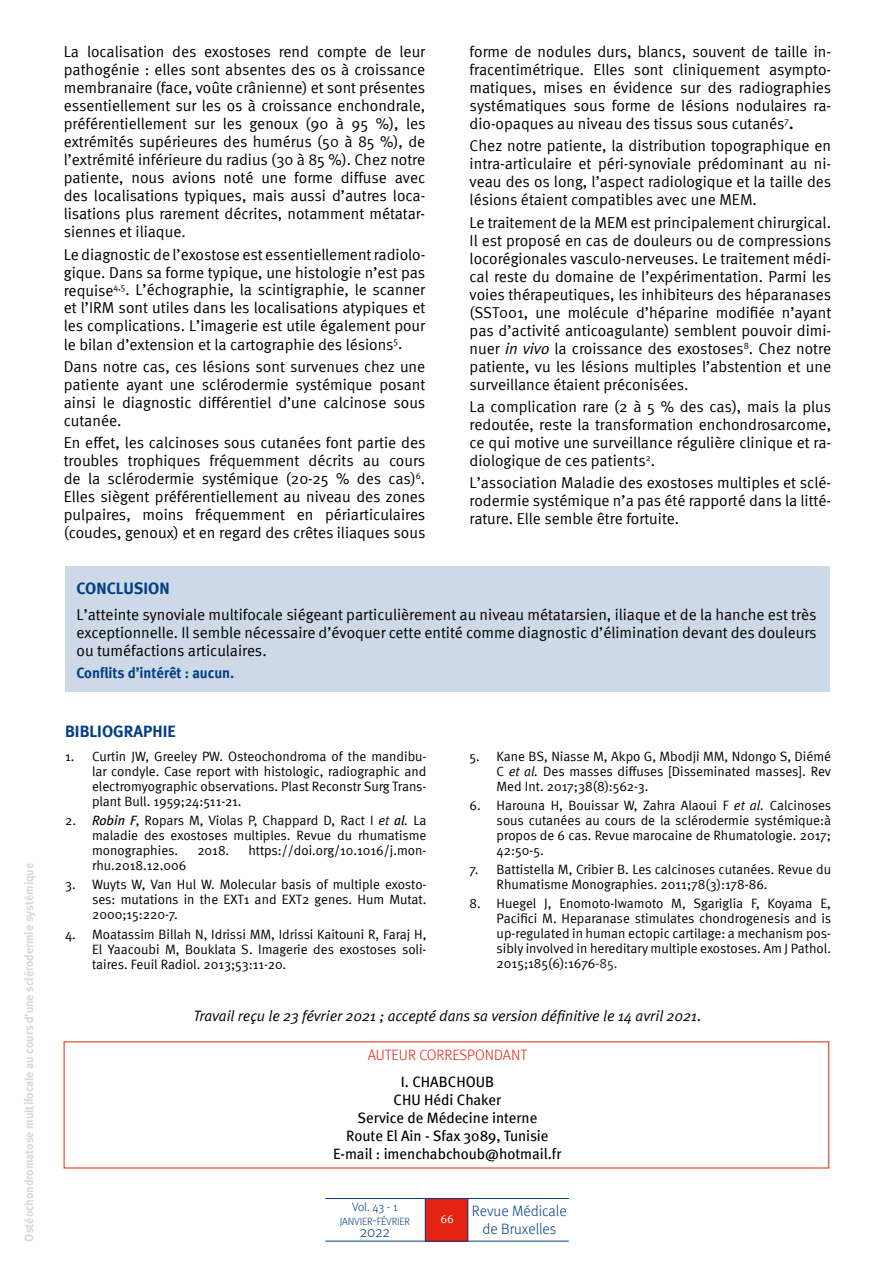
<style>
.page{position:relative;width:893px;height:1263px;background:#fff}
.page>*{position:absolute;margin:0;border:0;box-sizing:border-box;transform-origin:0 0}
.t1{font:700 16.5px "Meta";color:#033f85}
.t2{font:15.75px/18px "Meta Normal";color:#000;text-align:justify}
.t3{font:15px/18px "Meta";color:#000;text-align:center}
.t4{font:italic 15px "Meta Normal";color:#000}
.t5{font:300 15px/18px "Meta";color:#033f85;text-align:center}
.t6{font:700 15px "Meta";color:#033f85}
.t7{font:300 15px "Meta";color:#e42313}
.t8{font:300 15px "Meta";color:#033f85}
.t9{font:13.5px/15px "Meta Normal";color:#000;text-align:justify}
.t10{font:700 12px "Meta";color:#d8d8d8}
.t11{font:300 12px "Meta";color:#033f85}
.t12{font:12px "Meta Normal";color:#fff}
.t13{font:300 10.5px "Meta";letter-spacing:-.015em;color:#033f85}
.s1{color:#231f20}
.s2{font-family:"Meta";font-weight:700}
.s3{font-style:italic}
.s4{font-family:"Meta";font-style:italic}
.s5{color:#212121}
.s6{font-style:inherit}
.s7{font-size:15px}
</style>
<div class="page">
<div style="left:426px;top:1198px;width:42px;height:43px;background:#e42313"></div>
<hr style="left:325px;top:1241px;width:244px;height:1px;background:#033f85">
<hr style="left:467px;top:1198px;width:1px;height:43px;background:#033f85">
<hr style="left:425px;top:1198px;width:1px;height:43px;background:#033f85">
<hr style="left:325px;top:1198px;width:244px;height:1px;background:#033f85">
<div style="left:65px;top:567px;width:764px;height:125px;background:#cdd9e7"></div>
<p class="t10" style="left:22px;top:1241px;width:380px;rotate:-90deg">Ostéochondromatose multifocale au cours d’une sclérodermie systémique</p>
<p class="t2" style="left:64px;top:43px;width:363px">La localisation des exostoses rend compte de leur pathogénie : elles sont absentes des os à croissance membranaire (face, voûte crânienne) et sont présentes essentiellement sur les os à croissance enchondrale, préférentiellement sur les genoux (90 à 95 %), les extrémités supérieures des humérus (50 à 85 %), de l’extrémité inférieure du radius (30 à 85 %). Chez notre patiente, nous avions noté une forme diffuse avec des localisations typiques, mais aussi d’autres loca&shy;lisations plus rarement décrites, notamment métatar&shy;siennes et iliaque<span class="s1">.</span></p>
<p class="t2" style="left:64px;top:245px;width:363px">Le diagnostic de l’exostose est essentiellement radiolo&shy;gique. Dans sa forme typique, une histologie n’est pas requise<sup>4,5</sup>. L’échographie, la scintigraphie, le scanner et l’IRM sont utiles dans les localisations atypiques et les complications. L’imagerie est utile également pour le bilan d’extension et la cartographie des lésions<sup>5</sup>.</p>
<p class="t2" style="left:64px;top:357px;width:363px">Dans notre cas, ces lésions sont survenues chez une patiente ayant une sclérodermie systémique posant ainsi le diagnostic différentiel d’une calcinose sous cutanée.</p>
<p class="t2" style="left:64px;top:433px;width:363px">En effet, les calcinoses sous cutanées font partie des troubles trophiques fréquemment décrits au cours de la sclérodermie systémique (20-25 % des cas)<sup>6</sup>.<br>Elles siègent préférentiellement au niveau des zones pulpaires, moins fréquemment en périarticulaires (coudes, genoux) et en regard des crêtes iliaques sous</p>
<p class="t2" style="left:470px;top:43px;width:363px">forme de nodules durs, blancs, souvent de taille in&shy;fracentimétrique. Elles sont cliniquement asympto&shy;matiques, mises en évidence sur des radiographies systématiques sous forme de lésions nodulaires ra&shy;dio-opaques au niveau des tissus sous cutanés<sup>7</sup><span class="s2">.</span></p>
<p class="t2" style="left:470px;top:137px;width:363px">Chez notre patiente, la distribution topographique en intra-articulaire et péri-synoviale prédominant au ni&shy;veau des os long, l’aspect radiologique et la taille des lésions étaient compatibles avec une MEM.</p>
<p class="t2" style="left:470px;top:213px;width:363px">Le traitement de la MEM est principalement chirurgical.<br>Il est proposé en cas de douleurs ou de compressions locorégionales vasculo-nerveuses. Le traitement médi&shy;cal reste du domaine de l’expérimentation. Parmi les voies thérapeutiques, les inhibiteurs des héparanases (SST001, une molécule d’héparine modifiée n’ayant pas d’activité anticoagulante) semblent pouvoir dimi&shy;nuer <span class="s3">in vivo</span> la croissance des exostoses<sup>8</sup>. Chez notre patiente, vu les lésions multiples l’abstention et une surveillance étaient préconisées.</p>
<p class="t2" style="left:470px;top:397px;width:363px">La complication rare (2 à 5 % des cas), mais la plus redoutée, reste la transformation enchondrosarcome, ce qui motive une surveillance régulière clinique et ra&shy;diologique de ces patients<sup>2</sup>.</p>
<p class="t2" style="left:470px;top:474px;width:363px">L’association Maladie des exostoses multiples et sclé&shy;rodermie systémique n’a pas été rapporté dans la litté&shy;rature. Elle semble être fortuite.</p>
<p class="t1" style="left:77px;top:578px;width:95px">CONCLUSION</p>
<p class="t2" style="left:77px;top:606px;width:742px">L’atteinte synoviale multifocale siégeant particulièrement au niveau métatarsien, iliaque et de la hanche est très exceptionnelle. Il semble nécessaire d’évoquer cette entité comme diagnostic d’élimination devant des douleurs ou tuméfactions articulaires.</p>
<p class="t6" style="left:77px;top:664px;width:159px">Conflits d’intérêt : aucun.</p>
<p class="t1" style="left:65px;top:722px;width:112px">BIBLIOGRAPHIE</p>
<p class="t9" style="left:92px;top:748px;width:336px;text-indent:-27px">1. Curtin JW, Greeley PW. Osteochondroma of the mandibu&shy;lar condyle. Case report with histologic, radiographic and electromyographic observations. Plast Reconstr Surg Trans&shy;plant Bull. 1959;24:511-21.</p>
<p class="t9" style="left:92px;top:813px;width:336px;text-indent:-27px">2. <span class="s4">Robin F</span>, Ropars M, Violas P, Chappard D, Ract I <span class="s3">et</span> <span class="s4">al</span><span class="s3">.</span> La maladie des exostoses multiples. Revue du rhumatisme monographies.</p>
<p class="t9" style="left:197px;top:843px;width:33px">2018.</p>
<p class="t9" style="left:248px;top:843px;width:180px">https://doi.org/10.1016/j.mon-</p>
<p class="t9" style="left:92px;top:858px;width:96px">rhu.2018.12.006</p>
<p class="t9" style="left:92px;top:877px;width:336px;text-indent:-27px">3. Wuyts W, Van Hul W. Molecular basis of multiple exosto&shy;ses: mutations in the EXT1 and EXT2 genes. Hum Mutat.<br>2000;15:220-7.</p>
<p class="t9" style="left:92px;top:926px;width:336px;text-indent:-27px">4. Moatassim Billah N, Idrissi MM, Idrissi Kaitouni R, Faraj H, El Yaacoubi M, Bouklata S. Imagerie des exostoses soli&shy;taires. Feuil Radiol. 2013;53:11-20.</p>
<p class="t9" style="left:497px;top:748px;width:336px;text-indent:-27px">5. Kane BS, Niasse M, Akpo G, Mbodji MM, Ndongo S, Diémé C <span class="s3">et al.</span> Des masses diffuses [Disseminated masses]. Rev Med Int. 2017;38(8):562-3.</p>
<p class="t9" style="left:497px;top:797px;width:336px;text-indent:-27px">6. Harouna H, Bouissar W, Zahra Alaoui F <span class="s3">et al.</span> Calcinoses sous cutanées au cours de la sclérodermie systémique:à propos de 6 cas. Revue marocaine de Rhumatologie. 2017; 42:50-5.</p>
<p class="t9" style="left:497px;top:862px;width:336px;text-indent:-27px">7. Battistella M, Cribier B. Les calcinoses cutanées. Revue du<br>Rhumatisme Monographies. 2011;78(3):178-86.</p>
<p class="t9" style="left:497px;top:896px;width:336px;text-indent:-27px">8. Huegel J, Enomoto-Iwamoto M, Sgariglia F, Koyama E, Pacifici M. Heparanase stimulates chondrogenesis and is up-regulated in human ectopic cartilage: a mechanism pos&shy;sibly involved in hereditary multiple exostoses. Am J Pathol.<br>2015;185(6):1676<span class="s5">-85.</span></p>
<p class="t4" style="left:193px;top:1007px;width:510px">Travail reçu le 23 février 2021 ; accepté dans sa version définitive le 14 avril 2021.</p>
<p class="t7" style="left:368px;top:1046px;width:161px">AUTEUR CORRESPONDANT</p>
<p class="t3" style="left:333px;top:1072px;width:230px">I. CHABCHOUB<br>CHU Hédi Chaker<br>Service de Médecine interne<br>Route El Ain - Sfax 3089, Tunisie<br>E-mail : imenchabchoub@hotmail.fr</p>
<p class="t11" style="left:352px;top:1200px;width:47px">Vol. 43 - 1</p>
<p class="t5" style="left:472px;top:1201px;width:96px"><span class="s6">R</span>evue Médicale de Bruxelles</p>
<p class="t12" style="left:440px;top:1211px;width:15px">66</p>
<p class="t13" style="left:340px;top:1215px;width:70px">JANVIER<span class="s7">-</span>FÉVRIER</p>
<p class="t8" style="left:360px;top:1223px;width:32px">2022</p>
</div>
